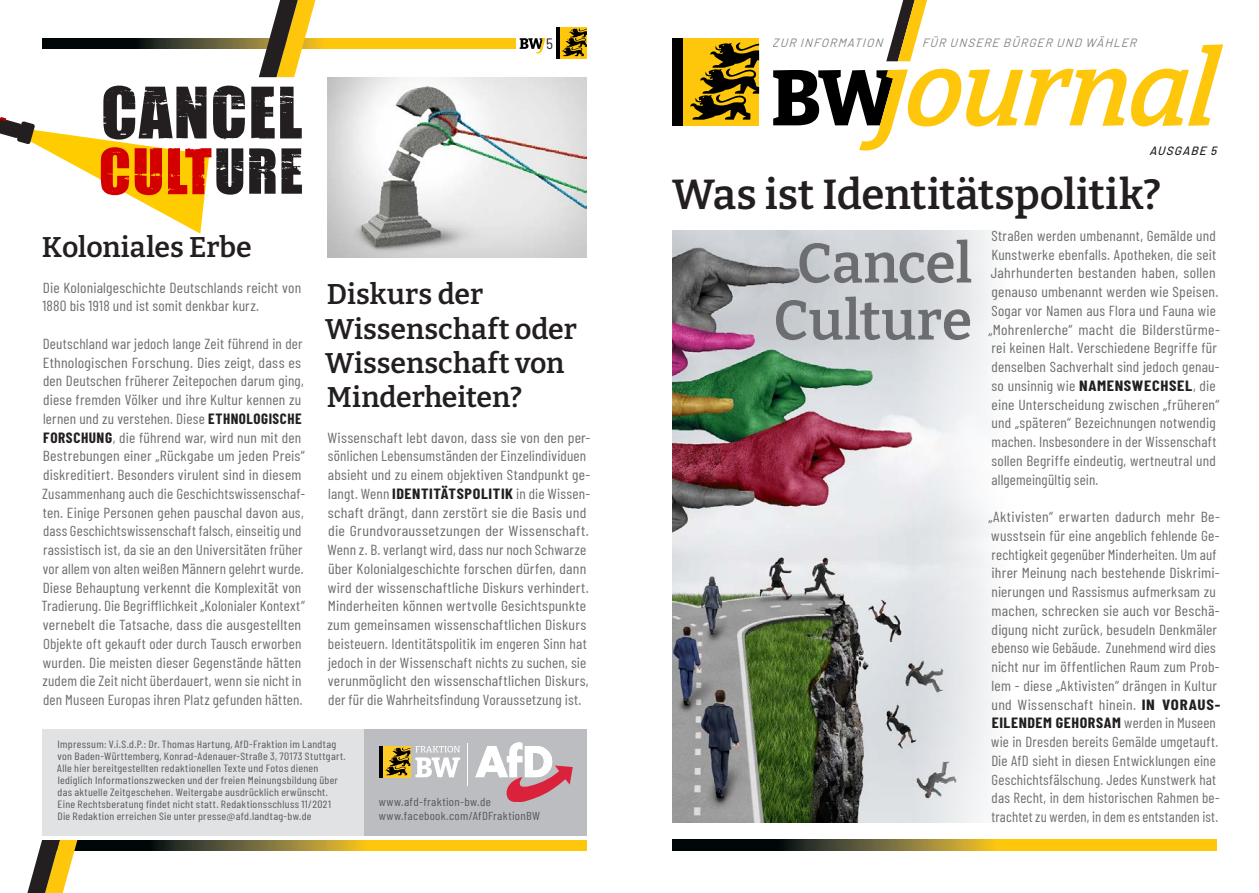
<style>
.page{position:relative;width:1259px;height:893px;background:#fff}
.page>*{position:absolute;margin:0;border:0;box-sizing:border-box;transform-origin:0 0}
._21_Head_19{font:600 55.35px/57px "Bitter";color:#6c6d70;text-align:center}
._21_Head_19-2{font:600 42px "Bitter";letter-spacing:-.005em;color:#231f20}
._21_Head_19-3{font:600 28.5px/34.2px "Bitter";color:#231f20}
.t1{font:semi-condensed 15px "Barlow";color:#231f20}
._51_Body_-_9_7{font:14.55px/18.8px "Barlow Condensed";letter-spacing:.015em;color:#6c6d70}
._51_Body_-_9_7-2{font:14.55px/18.8px "Barlow Condensed";letter-spacing:.015em;color:#6c6d70;scale:1.08 1}
._51_Body_-_9_7-3{font:14.55px/18.8px "Barlow Condensed";letter-spacing:.015em;color:#6c6d70;scale:1.07 1}
._51_Body_-_9_7-4{font:14.55px/18.8px "Barlow Condensed";letter-spacing:.015em;color:#6c6d70;scale:1.04 1}
._51_Body_-_9_7-5{font:14.55px/18.8px "Barlow Condensed";letter-spacing:.015em;color:#6c6d70;scale:1.06 1}
.t2{font:italic 12px "Barlow";color:#808285}
.t3{font:italic 500 12px "Barlow";color:#231f20}
.t4{font:11.55px/13.8px "Barlow Condensed";letter-spacing:.02em;color:#57585a;scale:1.1 1}
.t5{font:10.5px/12px "Barlow Condensed";letter-spacing:.025em;color:#57585a;scale:1.1 1}
.s1{font-weight:700;color:#231f20}
</style>
<div class="page">
<svg style="left:672px;top:840px;width:544px;height:10px;background:#987d1a"></svg>
<svg style="left:104px;top:840px;width:483px;height:10px;background:#ab8c1c"></svg>
<div style="left:683px;top:38px;width:76px;height:87px;background:#fec70c"></div>
<div style="left:672px;top:38px;width:11px;height:87px;background:#000001"></div>
<svg style="left:690px;top:42px;width:69px;height:78px"></svg>
<svg style="left:773px;top:0;width:450px;height:151px"></svg>
<svg style="left:27px;top:840px;width:77px;height:53px"></svg>
<div style="left:364px;top:729px;width:223px;height:107px;background:#bcbdc0"></div>
<svg style="left:475px;top:742px;width:98px;height:60px"></svg>
<hr style="left:467px;top:744px;width:1px;height:42px;background:#fff">
<div style="left:383px;top:746px;width:27px;height:31px;background:#feca28"></div>
<hr style="left:379px;top:746px;width:4px;height:31px;background:#000001">
<svg style="left:385px;top:746px;width:75px;height:31px"></svg>
<div style="left:43px;top:729px;width:321px;height:107px;background:#e1e2e4"></div>
<svg style="left:43px;top:38px;width:473px;height:11px;background:#927817"></svg>
<div style="left:559px;top:27px;width:28px;height:31px;background:#fec70c"></div>
<svg style="left:556px;top:27px;width:3px;height:31px"></svg>
<svg style="left:562px;top:28px;width:25px;height:28px"></svg>
<svg style="left:519px;top:38px;width:27px;height:16px"></svg>
<img style="left:672px;top:231px;width:320px;height:591px">
<svg style="left:259px;top:0;width:56px;height:77px"></svg>
<svg style="left:0;top:86px;width:302px;height:148px"></svg>
<img style="left:327px;top:77px;width:260px;height:180px">
<p class="t1" style="left:546px;top:33px;width:8px">5</p>
<p class="t2" style="left:772px;top:34px;width:114px">ZUR INFORMATION</p>
<p class="t2" style="left:922px;top:34px;width:218px">FÜR UNSERE BÜRGER UND WÄHLER</p>
<p class="t3" style="left:1149px;top:142px;width:71px">AUSGABE 5</p>
<p class="_21_Head_19-3" style="left:42px;top:229px;width:211px">Koloniales Erbe</p>
<p class="_51_Body_-_9_7-5" style="left:42px;top:277px;width:246px">Die Kolonialgeschichte Deutschlands reicht von<br>1880 bis 1918 und ist somit denkbar kurz.</p>
<p class="_51_Body_-_9_7" style="left:41px;top:333px;width:265px">Deutschland war jedoch lange Zeit führend in der Ethnologischen Forschung. Dies zeigt, dass es den Deutschen früherer Zeitepochen darum ging, diese fremden Völker und ihre Kultur kennen zu lernen und zu verstehen. Diese <span class="s1">ETHNOLOGISCHE FORSCHUNG</span>, die führend war, wird nun mit den Bestrebungen einer „Rückgabe um jeden Preis“ diskreditiert. Besonders virulent sind in diesem Zusammenhang auch die Geschichtswissenschaf&shy;ten. Einige Personen gehen pauschal davon aus, dass Geschichtswissenschaft falsch, einseitig und rassistisch ist, da sie an den Universitäten früher vor allem von alten weißen Männern gelehrt wurde.<br>Diese Behauptung verkennt die Komplexität von Tradierung. Die Begrifflichkeit „Kolonialer Kontext“ vernebelt die Tatsache, dass die ausgestellten Objekte oft gekauft oder durch Tausch erworben wurden. Die meisten dieser Gegenstände hätten zudem die Zeit nicht überdauert, wenn sie nicht in den Museen Europas ihren Platz gefunden hätten.</p>
<p class="_21_Head_19-3" style="left:325px;top:277px;width:253px">Diskurs der<br>Wissenschaft oder<br>Wissenschaft von<br>Minderheiten?</p>
<p class="_51_Body_-_9_7-2" style="left:327px;top:427px;width:245px">Wissenschaft lebt davon, dass sie von den per&shy;sönlichen Lebensumständen der Einzelindividuen absieht und zu einem objektiven Standpunkt ge&shy;langt. Wenn <span class="s1">IDENTITÄTSPOLITIK</span> in die Wissen&shy;schaft drängt, dann zerstört sie die Basis und die Grundvoraussetzungen der Wissenschaft.<br>Wenn z. B. verlangt wird, dass nur noch Schwarze über Kolonialgeschichte forschen dürfen, dann wird der wissenschaftliche Diskurs verhindert.<br>Minderheiten können wertvolle Gesichtspunkte zum gemeinsamen wissenschaftlichen Diskurs beisteuern. Identitätspolitik im engeren Sinn hat jedoch in der Wissenschaft nichts zu suchen, sie verunmöglicht den wissenschaftlichen Diskurs, der für die Wahrheitsfindung Voraussetzung ist.</p>
<p class="t5" style="left:57px;top:737px;width:264px">Impressum: V.i.S.d.P.: Dr. Thomas Hartung, AfD-Fraktion im Landtag von Baden-Württemberg, Konrad-Adenauer-Straße 3, 70173 Stuttgart.<br>Alle hier bereitgestellten redaktionellen Texte und Fotos dienen lediglich Informationszwecken und der freien Meinungsbildung über das aktuelle Zeitgeschehen. Weitergabe ausdrücklich erwünscht.<br>Eine Rechtsberatung findet nicht statt. Redaktionsschluss 11/2021<br>Die Redaktion erreichen Sie unter presse@afd.landtag-bw.de</p>
<p class="t4" style="left:379px;top:794px;width:148px">www.afd-fraktion-bw.de www.facebook.com/AfDFraktionBW</p>
<p class="_21_Head_19-2" style="left:672px;top:168px;width:491px">Was ist Identitätspolitik?</p>
<p class="_21_Head_19" style="left:773px;top:233px;width:200px">Cancel<br>Culture</p>
<p class="_51_Body_-_9_7-4" style="left:988px;top:225px;width:224px">Straßen werden umbenannt, Gemälde und Kunstwerke ebenfalls. Apotheken, die seit Jahrhunderten bestanden haben, sollen genauso umbenannt werden wie Speisen.<br>Sogar vor Namen aus Flora und Fauna wie „Mohrenlerche“ macht die Bilderstürme&shy;rei keinen Halt. Verschiedene Begriffe für denselben Sachverhalt sind jedoch genau&shy;so unsinnig wie <span class="s1">NAMENSWECHSEL</span>, die eine Unterscheidung zwischen „früheren“ und „späteren“ Bezeichnungen notwendig machen. Insbesondere in der Wissenschaft sollen Begriffe eindeutig, wertneutral und allgemeingültig sein.</p>
<p class="_51_Body_-_9_7-3" style="left:988px;top:506px;width:218px">„Aktivisten“ erwarten dadurch mehr Be&shy;wusstsein für eine angeblich fehlende Ge&shy;rechtigkeit gegenüber Minderheiten. Um auf ihrer Meinung nach bestehende Diskrimi&shy;nierungen und Rassismus aufmerksam zu machen, schrecken sie auch vor Beschä&shy;digung nicht zurück, besudeln Denkmäler ebenso wie Gebäude. Zunehmend wird dies nicht nur im öffentlichen Raum zum Prob&shy;lem - diese „Aktivisten“ drängen in Kultur und Wissenschaft hinein. <span class="s1">IN VORAUS-EILENDEM GEHORSAM</span> werden in Museen wie in Dresden bereits Gemälde umgetauft.<br>Die AfD sieht in diesen Entwicklungen eine Geschichtsfälschung. Jedes Kunstwerk hat das Recht, in dem historischen Rahmen be&shy;trachtet zu werden, in dem es entstanden ist.</p>
</div>
